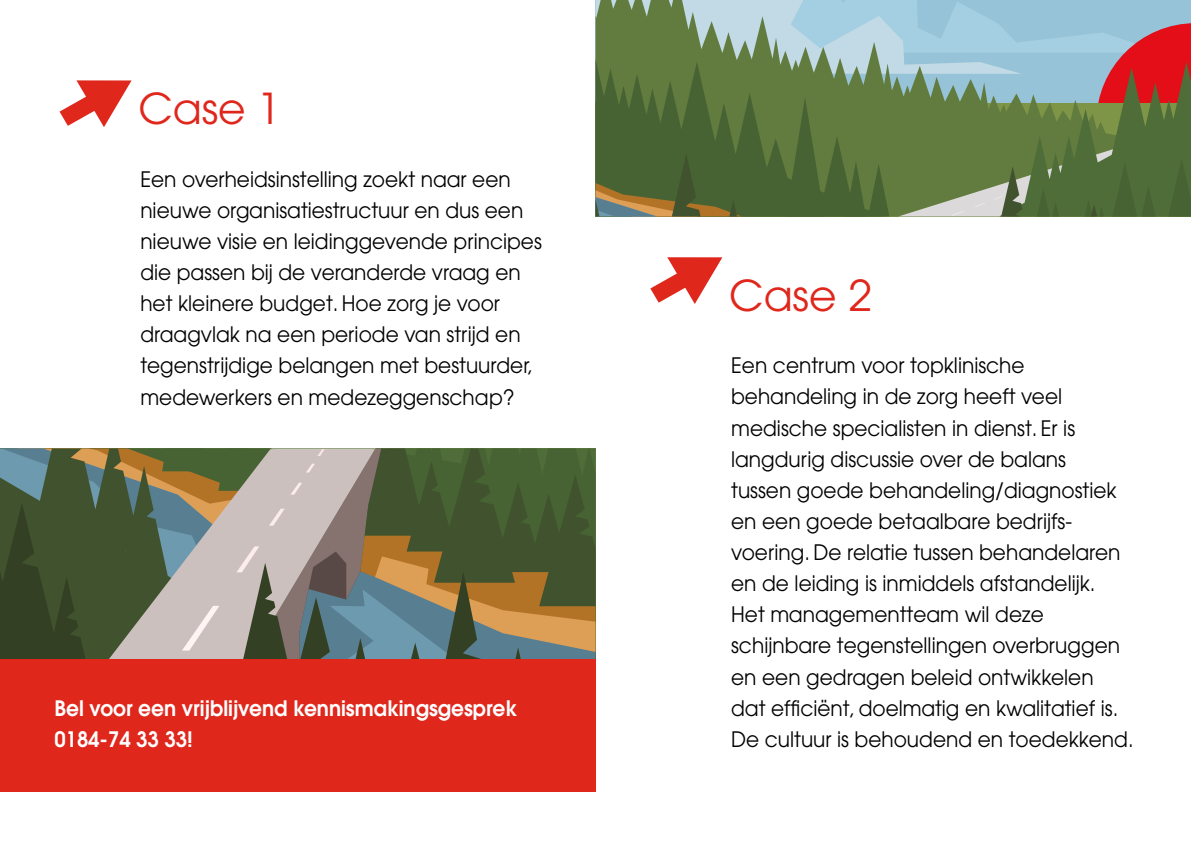
<style>
.page{position:relative;width:1191px;height:842px;background:#fff}
.page>*{position:absolute;margin:0;border:0;box-sizing:border-box;transform-origin:0 0}
.t1{font:42.4px "Avant Garde";color:#df271c}
.t2{font:21.2px/31.2px "Avant Garde";color:#000;scale:.95 1}
.t3{font:600 21.2px/31.2px "Avant Garde";color:#fff;scale:.95 1}
</style>
<div class="page">
<svg style="left:0;top:448px;width:595px;height:211px;background:#6e7450"></svg>
<svg style="left:0;top:503px;width:522px;height:156px;background:#737864"></svg>
<svg style="left:60px;top:80px;width:72px;height:47px"></svg>
<div style="left:0;top:659px;width:595px;height:133px;background:#df271c"></div>
<svg style="left:650px;top:257px;width:72px;height:47px"></svg>
<svg style="left:595px;top:0;width:596px;height:216px;background:#758968"></svg>
<h1 class="t1" style="left:138px;top:84px;width:144px">Case 1</h1>
<p class="t2" style="left:140px;top:163px;width:424px">Een overheidsinstelling zoekt naar een nieuwe organisatiestructuur en dus een nieuwe visie en leidinggevende principes die passen bij de veranderde vraag en het kleinere budget. Hoe zorg je voor draagvlak na een periode van strijd en tegenstrijdige belangen met bestuurder, medewerkers en medezeggenschap?</p>
<p class="t3" style="left:54px;top:692px;width:488px">Bel voor een vrijblijvend kennismakingsgesprek<br>0184-74 33 33!</p>
<h1 class="t1" style="left:729px;top:271px;width:144px">Case 2</h1>
<p class="t2" style="left:731px;top:350px;width:425px">Een centrum voor topklinische behandeling in de zorg heeft veel medische specialisten in dienst. Er is langdurig discussie over de balans<br>tussen goede behandeling/diagnostiek en een goede betaalbare bedrijfs&shy;voering. De relatie tussen behandelaren en de leiding is inmiddels afstandelijk.<br>Het managementteam wil deze schijnbare tegenstellingen overbruggen en een gedragen beleid ontwikkelen<br>dat efficiënt, doelmatig en kwalitatief is.<br>De cultuur is behoudend en toedekkend.</p>
</div>
